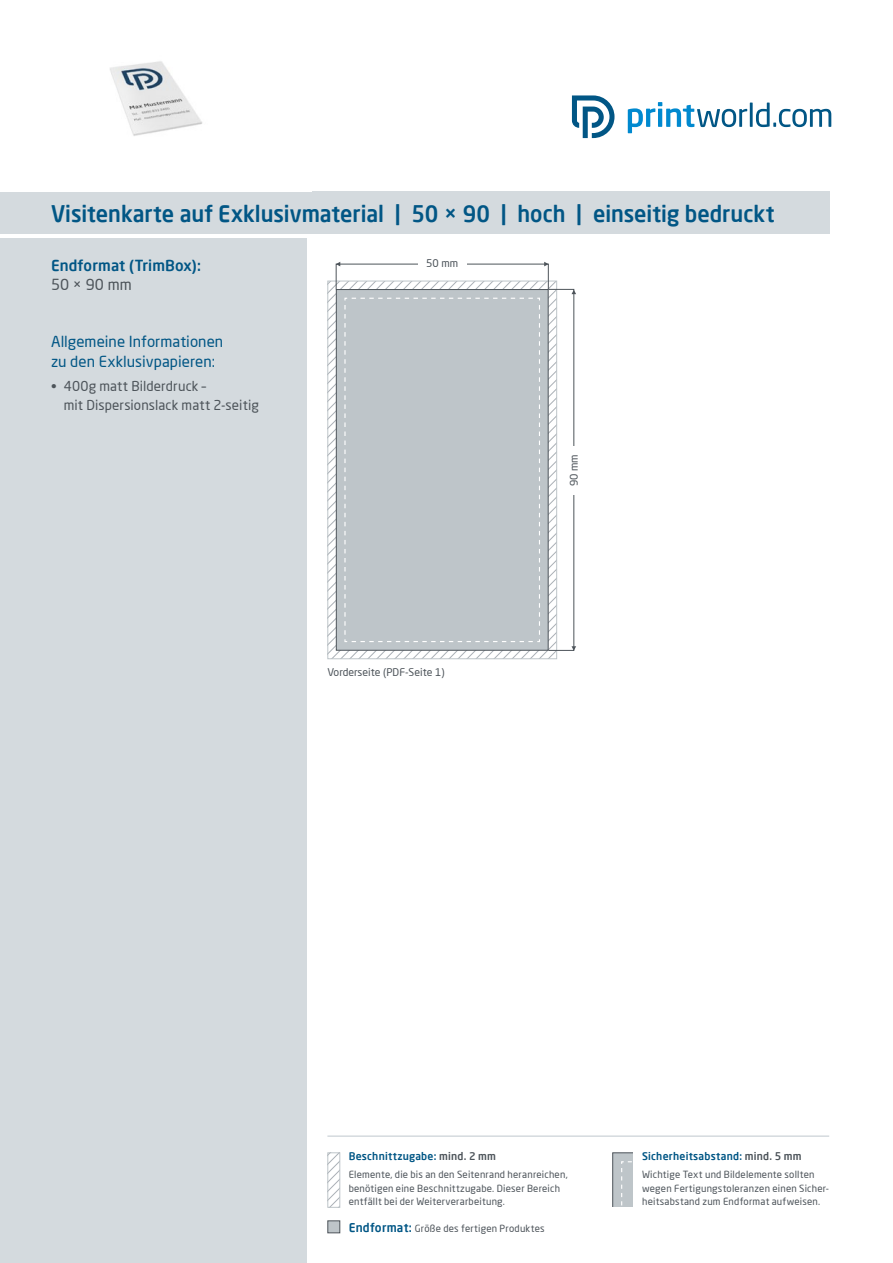
<style>
.page{position:relative;width:893px;height:1263px;background:#fff}
.page>*{position:absolute;margin:0;border:0;box-sizing:border-box;transform-origin:0 0}
.t1{font:500 22.5px "Neo Sans Pro";color:#015685;scale:.96 1}
.t2{font:15px/19.5px "Neo Sans Pro";letter-spacing:.005em;color:#015685}
.t3{font:500 15px "Neo Sans Pro";letter-spacing:.01em;color:#015685}
.t4{font:15px "Neo Sans Pro";color:#4d545a}
.t5{font:13.5px/19.5px "Neo Sans Pro";letter-spacing:.01em;color:#4d545a}
.t6{font:500 10.5px "Neo Sans Pro";letter-spacing:.025em;color:#015685}
.t7{font:10.5px "Neo Sans Pro";color:#4d545a}
.t8{font:9.75px/13.5px "Neo Sans Pro";letter-spacing:.02em;color:#4d545a}
.s1{color:#4d545a}
.s2{font-weight:500;font-size:12px;color:#015685}
</style>
<div class="page">
<div style="left:0;top:238px;width:306px;height:1025px;background:#d4dade"></div>
<div style="left:0;top:191px;width:829px;height:43px;background:#d4dade"></div>
<svg style="left:628px;top:102px;width:203px;height:31px"></svg>
<svg style="left:572px;top:96px;width:42px;height:42px"></svg>
<hr style="left:327px;top:1135px;width:502px;height:2px;background:#d4dade">
<svg style="left:329px;top:1154px;width:9px;height:52px"></svg>
<div style="left:327px;top:1152px;width:13px;height:56px;border:1px solid #bec5c9"></div>
<div style="left:327px;top:1220px;width:13px;height:13px;background:#bec5c9;border:1px solid #4d545a"></div>
<div style="left:612px;top:1152px;width:34px;height:60px;background:#bec5c9;border:1px solid #4d545a"></div>
<svg style="left:621px;top:1161px;width:13px;height:47px"></svg>
<div style="left:634px;top:1148px;width:17px;height:68px;background:#fff"></div>
<div style="left:608px;top:1208px;width:26px;height:8px;background:#fff"></div>
<div style="left:336px;top:264px;width:213px;height:26px;border:1px solid #4d545a"></div>
<svg style="left:336px;top:262px;width:4px;height:4px"></svg>
<svg style="left:544px;top:262px;width:5px;height:4px"></svg>
<svg style="left:571px;top:290px;width:5px;height:4px"></svg>
<svg style="left:571px;top:646px;width:5px;height:5px"></svg>
<div style="left:418px;top:259px;width:48px;height:9px;background:#fff"></div>
<svg style="left:328px;top:298px;width:229px;height:361px"></svg>
<div style="left:344px;top:297px;width:197px;height:346px;background:#bec5c9"></div>
<img style="left:110px;top:61px;width:93px;height:75px">
<h1 class="t1" style="left:51px;top:200px;width:755px">Visitenkarte auf Exklusivmaterial | 50 × 90 | hoch | einseitig bedruckt</h1>
<h2 class="t3" style="left:51px;top:256px;width:151px">Endformat (TrimBox):</h2>
<h2 class="t4" style="left:51px;top:276px;width:82px">50 × 90 mm</h2>
<h2 class="t2" style="left:51px;top:332px;width:174px">Allgemeine Informationen zu den Exklusivpapieren:</h2>
<h3 class="t5" style="left:64px;top:376px;width:197px;text-indent:-13px">• 400g matt Bilderdruck –<br>mit Dispersionslack matt 2-seitig</h3>
<p class="t7" style="left:426px;top:257px;width:34px">50 mm</p>
<p class="t7" style="left:327px;top:665px;width:119px">Vorderseite (PDF-Seite 1)</p>
<p class="t7" style="left:568px;top:486px;width:34px;rotate:-90deg">90 mm</p>
<p class="t6" style="left:349px;top:1150px;width:149px">Beschnittzugabe: <span class="s1">mind. 2 mm</span></p>
<p class="t8" style="left:349px;top:1168px;width:221px">Elemente, die bis an den Seitenrand heranreichen, benötigen eine Beschnittzugabe. Dieser Bereich entfällt bei der Weiterverarbeitung.</p>
<p class="t8" style="left:349px;top:1221px;width:197px"><span class="s2">Endformat:</span> Größe des fertigen Produktes</p>
<p class="t6" style="left:642px;top:1150px;width:161px">Sicherheitsabstand: <span class="s1">mind. 5 mm</span></p>
<p class="t8" style="left:642px;top:1168px;width:189px">Wichtige Text und Bildelemente sollten wegen Fertigungstoleranzen einen Sicher&shy;heitsabstand zum Endformat aufweisen.</p>
</div>
